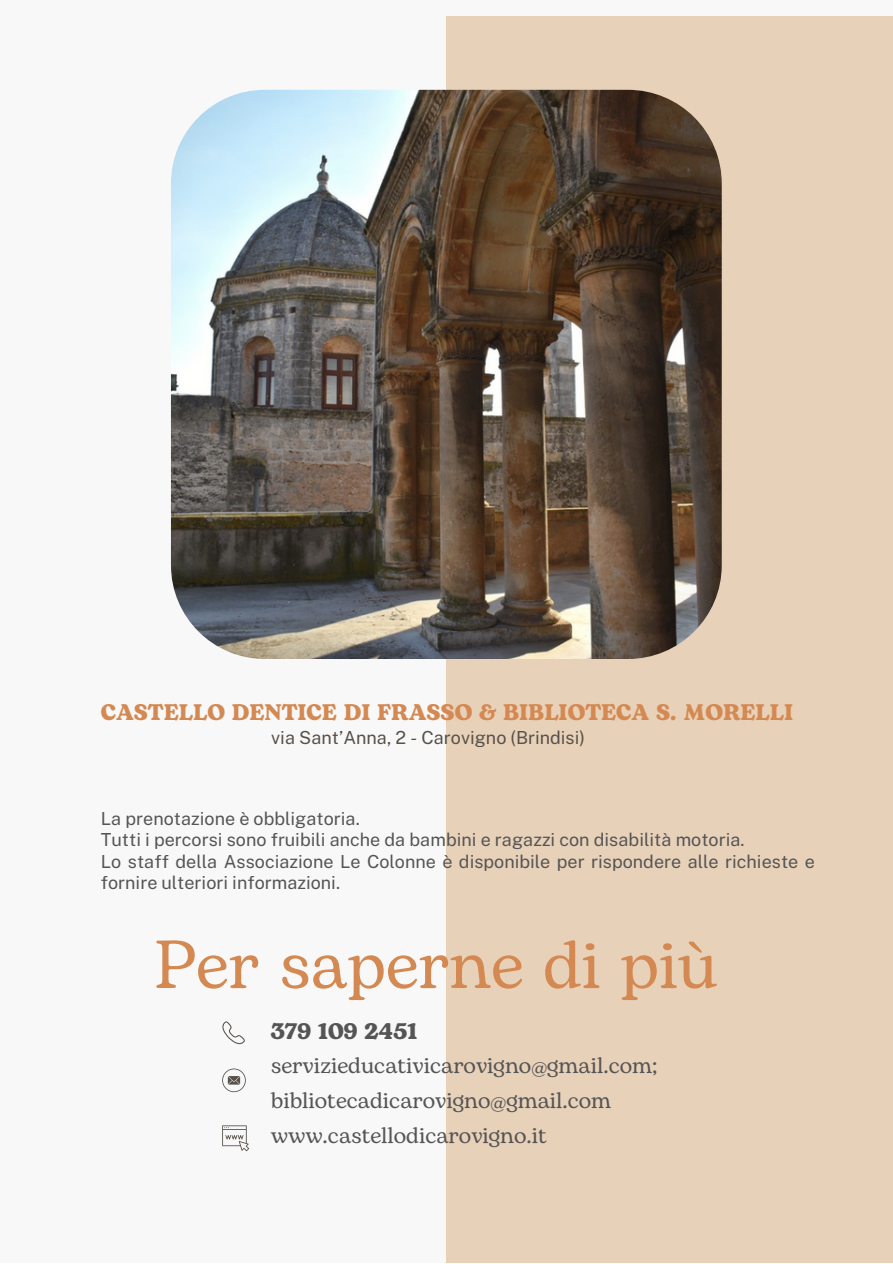
<style>
.page{position:relative;width:893px;height:1264px;background:#fff}
.page>*{position:absolute;margin:0;border:0;box-sizing:border-box;transform-origin:0 0}
.t1{font:67.5px "Bogart";color:#d48952}
.t2{font:22.5px/34.8px "Bogart";color:#555}
.t3{font:700 22.5px "Bogart";color:#d48952}
.t4{font:700 22.5px "Bogart";color:#555}
.t5{font:18px/21.3px "Public Sans";color:#555}
.t6{font:18px "Public Sans";color:#58514a}
</style>
<div class="page">
<div style="left:0;top:0;width:892px;height:1262px;background:#f8f8f8"></div>
<div style="left:446px;top:16px;width:446px;height:1246px;background:#e8d1b9"></div>
<img style="left:171px;top:90px;width:550px;height:569px;border-radius:94px">
<svg style="left:222px;top:1021px;width:23px;height:23px"></svg>
<svg style="left:222px;top:1068px;width:24px;height:24px"></svg>
<svg style="left:222px;top:1125px;width:27px;height:26px"></svg>
<p class="t3" style="left:101px;top:696px;width:693px">CASTELLO DENTICE DI FRASSO &amp; BIBLIOTECA S. MORELLI</p>
<p class="t6" style="left:271px;top:727px;width:315px">via Sant’Anna, 2 - Carovigno (Brindisi)</p>
<p class="t5" style="left:101px;top:807px;width:260px">La prenotazione è obbligatoria.</p>
<p class="t5" style="left:101px;top:829px;width:645px">Tutti i percorsi sono fruibili anche da bambini e ragazzi con disabilità motoria.</p>
<p class="t5" style="left:101px;top:850px;width:715px">Lo staff della Associazione Le Colonne è disponibile per rispondere alle richieste e fornire ulteriori informazioni.</p>
<p class="t1" style="left:154px;top:916px;width:565px">Per saperne di più</p>
<p class="t4" style="left:271px;top:1014px;width:148px">379 109 2451</p>
<p class="t2" style="left:271px;top:1049px;width:388px">servizieducativicarovigno@gmail.com; bibliotecadicarovigno@gmail.com</p>
<p class="t2" style="left:271px;top:1118px;width:278px">www.castellodicarovigno.it</p>
</div>
